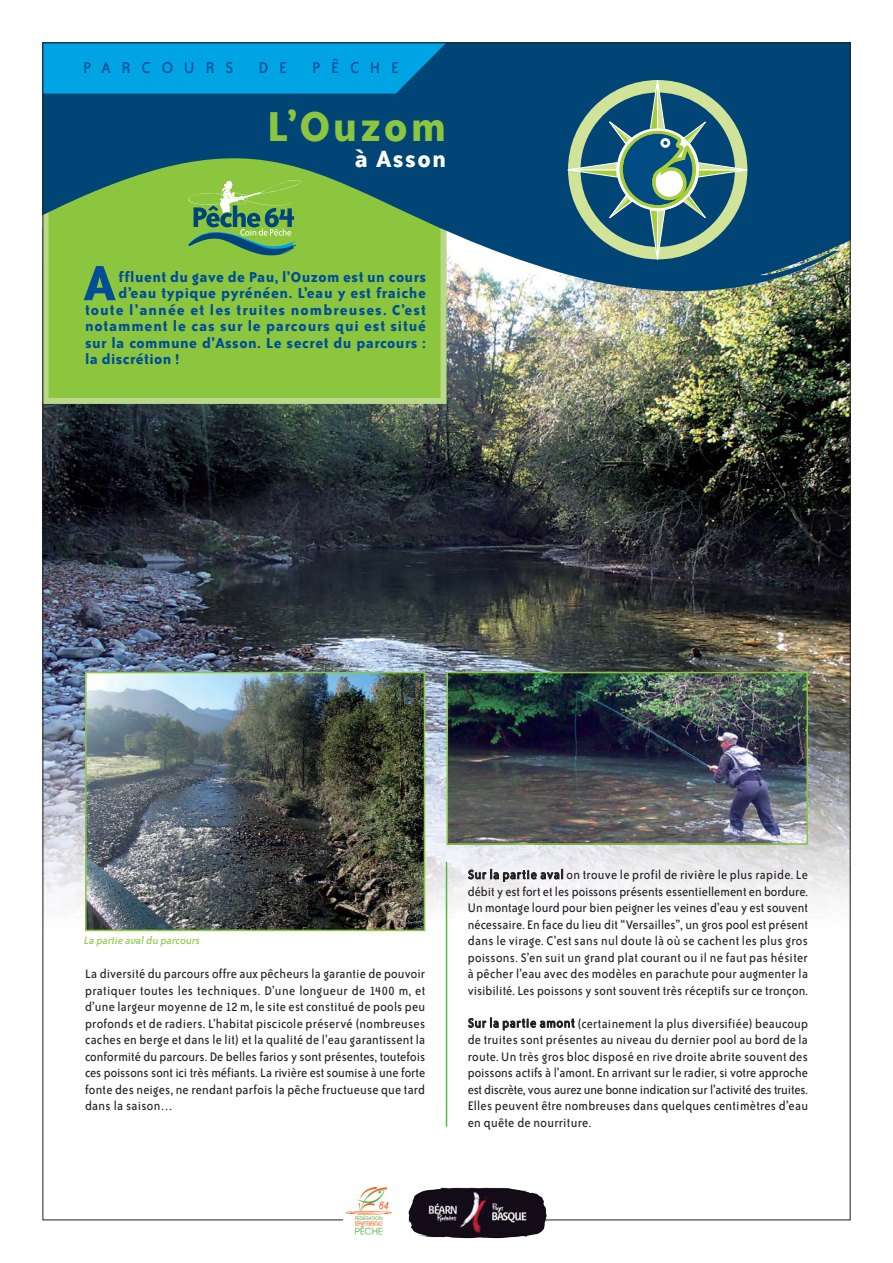
<style>
.page{position:relative;width:893px;height:1263px;background:#fff}
.page>*{position:absolute;margin:0;border:0;box-sizing:border-box;transform-origin:0 0}
.t1{font:700 56.7px "Bailey Sans ITC";color:#004e96}
.t2{font:700 48px "Bailey Sans ITC";letter-spacing:.05em;color:#8cc63f}
.t3{font:700 27px "Bailey Sans ITC";letter-spacing:.05em;color:#fff}
.t4{font:18px "Bailey Sans ITC";letter-spacing:.595em;color:#004e96}
.t5{font:700 16.5px "Bailey Sans ITC";letter-spacing:.035em;color:#004e96}
.t6{font:700 16.5px "Bailey Sans ITC";letter-spacing:.065em;color:#004e96}
.t7{font:14.25px/16.5px "Bailey Sans ITC";letter-spacing:.02em;color:#231f20;text-align:justify;scale:.95 1}
.t8{font:italic 12px "Bailey Sans ITC";color:#8cc63f}
</style>
<div class="page">
<img style="left:45px;top:291px;width:803px;height:655px">
<div style="left:46px;top:46px;width:397px;height:355px;background:#8cc63f"></div>
<div style="left:43px;top:43px;width:403px;height:361px;border:6px solid #b9d989"></div>
<svg style="left:45px;top:45px;width:803px;height:246px;fill:#004576"></svg>
<hr style="left:446px;top:862px;width:1px;height:265px;background:#50b848">
<svg style="left:568px;top:80px;width:179px;height:180px;background:#487c84"></svg>
<svg style="left:45px;top:45px;width:401px;height:49px;background:#009cdb"></svg>
<svg style="left:188px;top:180px;width:113px;height:75px"></svg>
<img style="left:88px;top:675px;width:334px;height:253px">
<div style="left:85px;top:672px;width:340px;height:259px;border:2px solid #8cc63f"></div>
<img style="left:449px;top:675px;width:356px;height:167px">
<div style="left:446px;top:672px;width:362px;height:173px;border:2px solid #8cc63f"></div>
<svg style="left:408px;top:1187px;width:55px;height:43px;background:#3f3943"></svg>
<svg style="left:529px;top:1192px;width:11px;height:4px"></svg>
<img style="left:345px;top:1187px;width:47px;height:48px">
<p class="t4" style="left:83px;top:61px;width:152px">PARCOURS</p>
<p class="t4" style="left:258px;top:61px;width:30px">D E</p>
<p class="t4" style="left:312px;top:61px;width:89px">PÊCHE</p>
<h2 class="t2" style="left:266px;top:108px;width:182px">L’Ouzom</h2>
<h3 class="t3" style="left:355px;top:148px;width:93px">à Asson</h3>
<h1 class="t1" style="left:83px;top:262px;width:34px">A</h1>
<p class="t5" style="left:119px;top:271px;width:309px">ffluent du gave de Pau, l’Ouzom est un cours</p>
<p class="t5" style="left:119px;top:287px;width:309px">d’eau typique pyrénéen. L’eau y est fraiche</p>
<p class="t6" style="left:85px;top:304px;width:342px">toute l’année et les truites nombreuses. C’est</p>
<p class="t5" style="left:85px;top:320px;width:342px">notamment le cas sur le parcours qui est situé</p>
<p class="t5" style="left:85px;top:337px;width:342px">sur la commune d’Asson. Le secret du parcours :</p>
<p class="t5" style="left:85px;top:353px;width:96px">la discrétion !</p>
<p class="t8" style="left:84px;top:936px;width:117px">La partie aval du parcours</p>
<p class="t7" style="left:85px;top:966px;width:360px">La diversité du parcours offre aux pêcheurs la garantie de pouvoir pratiquer toutes les techniques. D’une longueur de 1400 m, et d’une largeur moyenne de 12 m, le site est constitué de pools peu profonds et de radiers. L’habitat piscicole préservé (nombreuses caches en berge et dans le lit) et la qualité de l’eau garantissent la conformité du parcours. De belles farios y sont présentes, toutefois ces poissons sont ici très méfiants. La rivière est soumise à une forte fonte des neiges, ne rendant parfois la pêche fructueuse que tard dans la saison…</p>
<p class="t7" style="left:468px;top:867px;width:360px">Sur la partie aval on trouve le profil de rivière le plus rapide. Le débit y est fort et les poissons présents essentiellement en bordure.<br>Un montage lourd pour bien peigner les veines d’eau y est souvent nécessaire. En face du lieu dit “Versailles”, un gros pool est présent dans le virage. C’est sans nul doute là où se cachent les plus gros poissons. S’en suit un grand plat courant ou il ne faut pas hésiter à pêcher l’eau avec des modèles en parachute pour augmenter la visibilité. Les poissons y sont souvent très réceptifs sur ce tronçon.</p>
<p class="t7" style="left:468px;top:1016px;width:360px">Sur la partie amont (certainement la plus diversifiée) beaucoup de truites sont présentes au niveau du dernier pool au bord de la route. Un très gros bloc disposé en rive droite abrite souvent des poissons actifs à l’amont. En arrivant sur le radier, si votre approche est discrète, vous aurez une bonne indication sur l’activité des truites.<br>Elles peuvent être nombreuses dans quelques centimètres d’eau en quête de nourriture.</p>
</div>
